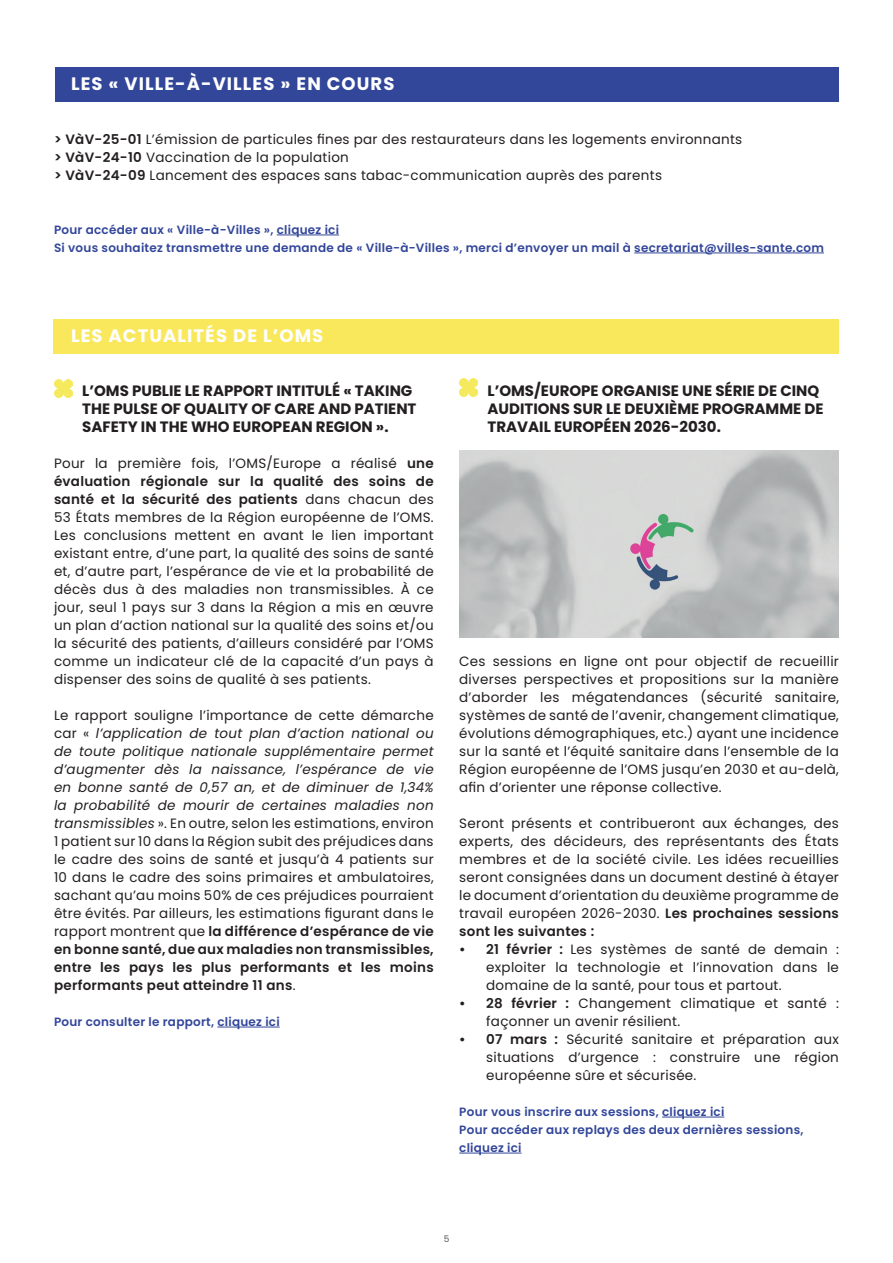
<style>
.page{position:relative;width:893px;height:1263px;background:#fff}
.page>*{position:absolute;margin:0;border:0;box-sizing:border-box;transform-origin:0 0}
.t1{font:700 18px "Poppins";letter-spacing:.06em;color:#fff}
.t2{font:700 15px/18px "Poppins";color:#231f20}
.t3{font:13.5px/18px "Poppins";letter-spacing:.02em;color:#231f20;text-align:justify}
.t4{font:600 12px/18px "Poppins";letter-spacing:.02em;color:#32469a}
.t5{font:9px "Poppins";color:#57585a}
.s1{font-weight:600}
.s2{font-style:italic}
</style>
<div class="page">
<div style="left:55px;top:67px;width:783px;height:35px;background:#32469a"></div>
<hr style="left:277px;top:235px;width:62px;height:1px;background:#32469a">
<hr style="left:634px;top:253px;width:190px;height:1px;background:#32469a">
<div style="left:53px;top:319px;width:785px;height:35px;background:#fae85c"></div>
<img style="left:54px;top:379px;width:18px;height:18px">
<hr style="left:217px;top:1027px;width:63px;height:1px;background:#32469a">
<img style="left:459px;top:379px;width:18px;height:18px">
<hr style="left:662px;top:1117px;width:62px;height:1px;background:#32469a">
<hr style="left:459px;top:1153px;width:63px;height:1px;background:#32469a">
<img style="left:459px;top:451px;width:380px;height:186px">
<h1 class="t1" style="left:71px;top:73px;width:325px">LES « VILLE-À-VILLES » EN COURS</h1>
<p class="t3" style="left:54px;top:130px;width:690px;text-align:left"><span class="s1">&gt; VàV-25-01</span> L’émission de particules fines par des restaurateurs dans les logements environnants <span class="s1">&gt; VàV-24-10</span> Vaccination de la population<br><span class="s1">&gt; VàV-24-09</span> Lancement des espaces sans tabac-communication auprès des parents</p>
<p class="t4" style="left:54px;top:221px;width:771px">Pour accéder aux « Ville-à-Villes », cliquez ici<br>Si vous souhaitez transmettre une demande de « Ville-à-Villes », merci d’envoyer un mail à secretariat@villes-sante.com</p>
<h1 class="t1" style="left:71px;top:325px;width:254px">LES ACTUALITÉS DE L’OMS</h1>
<p class="t2" style="left:82px;top:382px;width:336px">L’OMS PUBLIE LE RAPPORT INTITULÉ « TAKING<br>THE PULSE OF QUALITY OF CARE AND PATIENT<br>SAFETY IN THE WHO EUROPEAN REGION ».</p>
<p class="t3" style="left:54px;top:454px;width:381px">Pour la première fois, l’OMS/Europe a réalisé <span class="s1">une évaluation régionale sur la qualité des soins de santé et la sécurité des patients</span> dans chacun des 53 États membres de la Région européenne de l’OMS.<br>Les conclusions mettent en avant le lien important existant entre, d’une part, la qualité des soins de santé et, d’autre part, l’espérance de vie et la probabilité de décès dus à des maladies non transmissibles. À ce jour, seul 1 pays sur 3 dans la Région a mis en œuvre un plan d’action national sur la qualité des soins et/ou la sécurité des patients, d’ailleurs considéré par l’OMS comme un indicateur clé de la capacité d’un pays à dispenser des soins de qualité à ses patients.</p>
<p class="t3" style="left:54px;top:706px;width:381px">Le rapport souligne l’importance de cette démarche car « <span class="s2">l’application de tout plan d’action national ou de toute politique nationale supplémentaire permet d’augmenter dès la naissance, l’espérance de vie en bonne santé de 0,57 an, et de diminuer de 1,34% la probabilité de mourir de certaines maladies non transmissibles</span> ». En outre, selon les estimations, environ 1 patient sur 10 dans la Région subit des préjudices dans le cadre des soins de santé et jusqu’à 4 patients sur 10 dans le cadre des soins primaires et ambulatoires, sachant qu’au moins 50% de ces préjudices pourraient être évités. Par ailleurs, les estimations figurant dans le rapport montrent que <span class="s1">la différence d’espérance de vie en bonne santé, due aux maladies non transmissibles, entre les pays les plus performants et les moins performants peut atteindre 11 ans</span>.</p>
<p class="t4" style="left:54px;top:1013px;width:227px">Pour consulter le rapport, cliquez ici</p>
<p class="t2" style="left:487px;top:382px;width:337px">L’OMS/EUROPE ORGANISE UNE SÉRIE DE CINQ<br>AUDITIONS SUR LE DEUXIÈME PROGRAMME DE<br>TRAVAIL EUROPÉEN 2026-2030.</p>
<p class="t3" style="left:459px;top:652px;width:381px">Ces sessions en ligne ont pour objectif de recueillir diverses perspectives et propositions sur la manière d’aborder les mégatendances (sécurité sanitaire, systèmes de santé de l’avenir, changement climatique, évolutions démographiques, etc.) ayant une incidence sur la santé et l’équité sanitaire dans l’ensemble de la Région européenne de l’OMS jusqu’en 2030 et au-delà, afin d’orienter une réponse collective.</p>
<p class="t3" style="left:459px;top:814px;width:381px">Seront présents et contribueront aux échanges, des experts, des décideurs, des représentants des États membres et de la société civile. Les idées recueillies seront consignées dans un document destiné à étayer le document d’orientation du deuxième programme de travail européen 2026-2030. <span class="s1">Les prochaines sessions sont les suivantes :</span></p>
<p class="t3" style="left:486px;top:940px;width:354px;text-indent:-27px"><span class="s1">• 21 février :</span> Les systèmes de santé de demain : exploiter la technologie et l’innovation dans le domaine de la santé, pour tous et partout.</p>
<p class="t3" style="left:486px;top:994px;width:354px;text-indent:-27px"><span class="s1">• 28 février :</span> Changement climatique et santé : façonner un avenir résilient.</p>
<p class="t3" style="left:486px;top:1030px;width:354px;text-indent:-27px"><span class="s1">• 07 mars :</span> Sécurité sanitaire et préparation aux situations d’urgence : construire une région européenne sûre et sécurisée.</p>
<p class="t4" style="left:459px;top:1103px;width:346px">Pour vous inscrire aux sessions, cliquez ici<br>Pour accéder aux replays des deux dernières sessions, cliquez ici</p>
<p class="t5" style="left:444px;top:1234px;width:7px">5</p>
</div>
